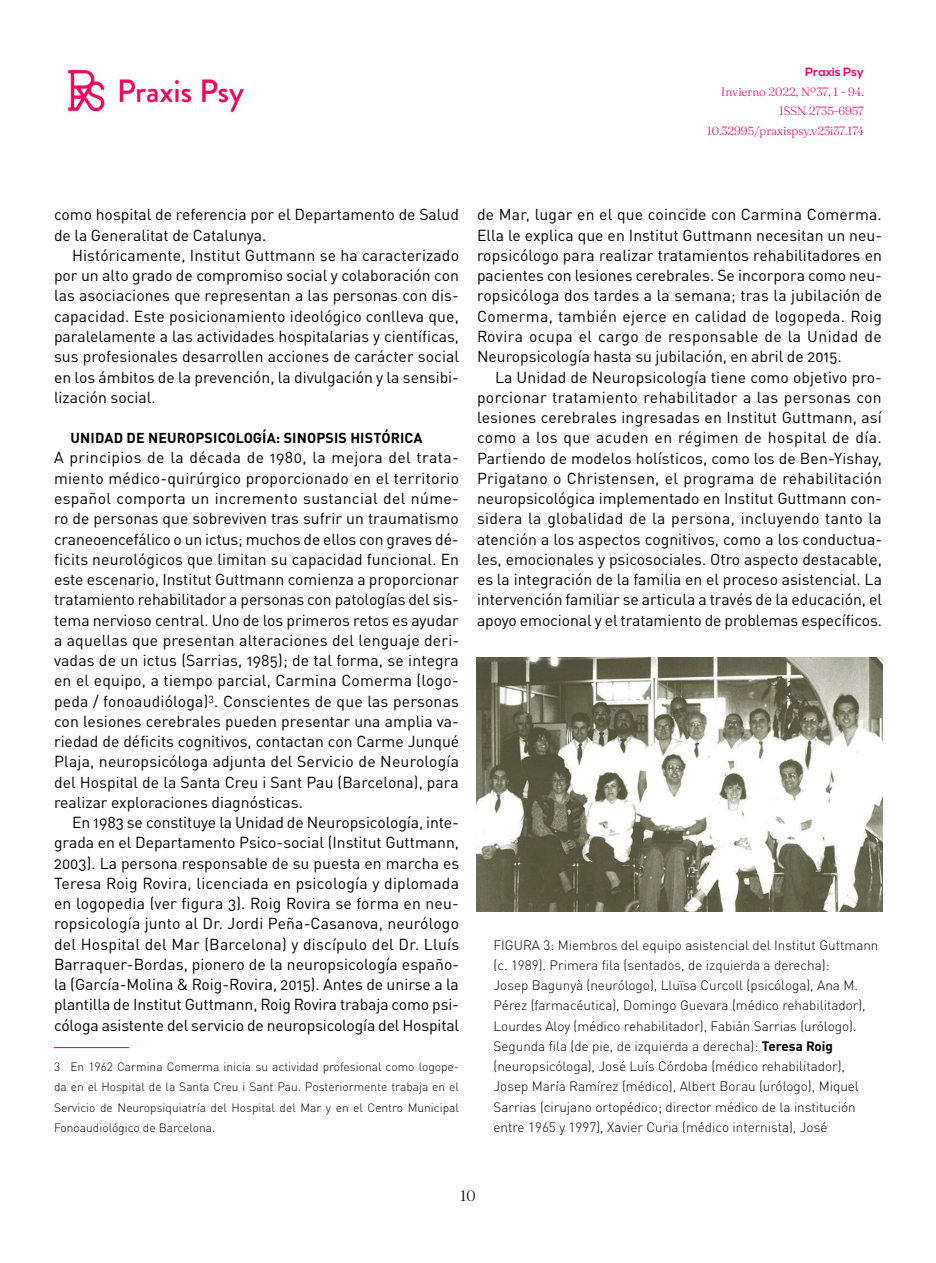
<style>
.page{position:relative;width:936px;height:1263px;background:#fff}
.page>*{position:absolute;margin:0;border:0;box-sizing:border-box;transform-origin:0 0}
.t1{font:15.75px/20.2px "DIN Pro";color:#000;text-align:justify}
.t2{font:300 15px "Fraunces 48 pt";color:#000}
.t3{font:700 14.25px "DIN Pro";letter-spacing:.01em;color:#000}
.t4{font:300 13.5px/20.2px "DIN Pro";color:#000}
.t5{font:300 12px/20.2px "DIN Pro";color:#000;text-align:justify}
.t6{font:300 12px/19.5px "Fraunces 48 pt";color:#ff0160;text-align:right}
.t7{font:700 12px "Nexa";color:#ff0160}
.s1{font-weight:700}
</style>
<div class="page">
<img style="left:67px;top:69px;width:177px;height:43px">
<hr style="left:54px;top:1047px;width:75px;height:1px;background:#ff0160">
<img style="left:476px;top:658px;width:406px;height:253px">
<p class="t7" style="left:805px;top:65px;width:60px">Praxis Psy</p>
<p class="t6" style="left:706px;top:81px;width:159px">Invierno 2022, Nº37, 1 - 94.<br>ISSN 2735-6957<br>10.32995/praxispsy.v23i37.174</p>
<p class="t1" style="left:54px;top:203px;width:406px">como hospital de referencia por el Departamento de Salud de la Generalitat de Catalunya.</p>
<p class="t1" style="left:54px;top:244px;width:406px;text-indent:18px">Históricamente, Institut Guttmann se ha caracterizado por un alto grado de compromiso social y colaboración con las asociaciones que representan a las personas con dis&shy;capacidad. Este posicionamiento ideológico conlleva que, paralelamente a las actividades hospitalarias y científicas, sus profesionales desarrollen acciones de carácter social en los ámbitos de la prevención, la divulgación y la sensibi&shy;lización social.</p>
<p class="t3" style="left:71px;top:426px;width:353px">UNIDAD DE NEUROPSICOLOGÍA: SINOPSIS HISTÓRICA</p>
<p class="t1" style="left:54px;top:446px;width:406px">A principios de la década de 1980, la mejora del trata&shy;miento médico-quirúrgico proporcionado en el territorio español comporta un incremento sustancial del núme&shy;ro de personas que sobreviven tras sufrir un traumatismo craneoencefálico o un ictus; muchos de ellos con graves dé&shy;ficits neurológicos que limitan su capacidad funcional. En este escenario, Institut Guttmann comienza a proporcionar tratamiento rehabilitador a personas con patologías del sis&shy;tema nervioso central. Uno de los primeros retos es ayudar a aquellas que presentan alteraciones del lenguaje deri&shy;vadas de un ictus (Sarrias, 1985); de tal forma, se integra en el equipo, a tiempo parcial, Carmina Comerma (logo&shy;peda / fonoaudióloga)<sup>3</sup>. Conscientes de que las personas con lesiones cerebrales pueden presentar una amplia va&shy;riedad de déficits cognitivos, contactan con Carme Junqué Plaja, neuropsicóloga adjunta del Servicio de Neurología del Hospital de la Santa Creu i Sant Pau (Barcelona), para realizar exploraciones diagnósticas.</p>
<p class="t1" style="left:54px;top:811px;width:407px;text-indent:18px">En 1983 se constituye la Unidad de Neuropsicología, inte&shy;grada en el Departamento Psico-social (Institut Guttmann, 2003). La persona responsable de su puesta en marcha es Teresa Roig Rovira, licenciada en psicología y diplomada en logopedia (ver figura 3). Roig Rovira se forma en neu&shy;ropsicología junto al Dr. Jordi Peña-Casanova, neurólogo del Hospital del Mar (Barcelona) y discípulo del Dr. Lluís Barraquer-Bordas, pionero de la neuropsicología españo&shy;la (García-Molina &amp; Roig-Rovira, 2015). Antes de unirse a la plantilla de Institut Guttmann, Roig Rovira trabaja como psi&shy;cóloga asistente del servicio de neuropsicología del Hospital</p>
<p class="t5" style="left:54px;top:1055px;width:406px">3 En 1962 Carmina Comerma inicia su actividad profesional como logope&shy;da en el Hospital de la Santa Creu i Sant Pau. Posteriormente trabaja en el Servicio de Neuropsiquiatría del Hospital del Mar y en el Centro Municipal Fonoaudiológico de Barcelona.</p>
<p class="t1" style="left:477px;top:203px;width:406px">de Mar, lugar en el que coincide con Carmina Comerma.<br>Ella le explica que en Institut Guttmann necesitan un neu&shy;ropsicólogo para realizar tratamientos rehabilitadores en pacientes con lesiones cerebrales. Se incorpora como neu&shy;ropsicóloga dos tardes a la semana; tras la jubilación de Comerma, también ejerce en calidad de logopeda. Roig Rovira ocupa el cargo de responsable de la Unidad de Neuropsicología hasta su jubilación, en abril de 2015.</p>
<p class="t1" style="left:477px;top:365px;width:406px;text-indent:18px">La Unidad de Neuropsicología tiene como objetivo pro&shy;porcionar tratamiento rehabilitador a las personas con lesiones cerebrales ingresadas en Institut Guttmann, así como a los que acuden en régimen de hospital de día.<br>Partiendo de modelos holísticos, como los de Ben-Yishay, Prigatano o Christensen, el programa de rehabilitación neuropsicológica implementado en Institut Guttmann con&shy;sidera la globalidad de la persona, incluyendo tanto la atención a los aspectos cognitivos, como a los conductua&shy;les, emocionales y psicosociales. Otro aspecto destacable, es la integración de la familia en el proceso asistencial. La intervención familiar se articula a través de la educación, el apoyo emocional y el tratamiento de problemas específicos.</p>
<p class="t4" style="left:493px;top:933px;width:386px">FIGURA 3: Miembros del equipo asistencial del Institut Guttmann (c. 1989). Primera fila (sentados, de izquierda a derecha):<br>Josep Bagunyà (neurólogo), Lluïsa Curcoll (psicóloga), Ana M.<br>Pérez (farmacéutica), Domingo Guevara (médico rehabilitador), Lourdes Aloy (médico rehabilitador), Fabián Sarrias (urólogo).<br>Segunda fila (de pie, de izquierda a derecha): <span class="s1">Teresa Roig </span>(neuropsicóloga), José Luís Córdoba (médico rehabilitador), Josep María Ramírez (médico), Albert Borau (urólogo), Miquel Sarrias (cirujano ortopédico; director médico de la institución entre 1965 y 1997), Xavier Curia (médico internista), José</p>
<p class="t2" style="left:460px;top:1184px;width:17px">10</p>
</div>
